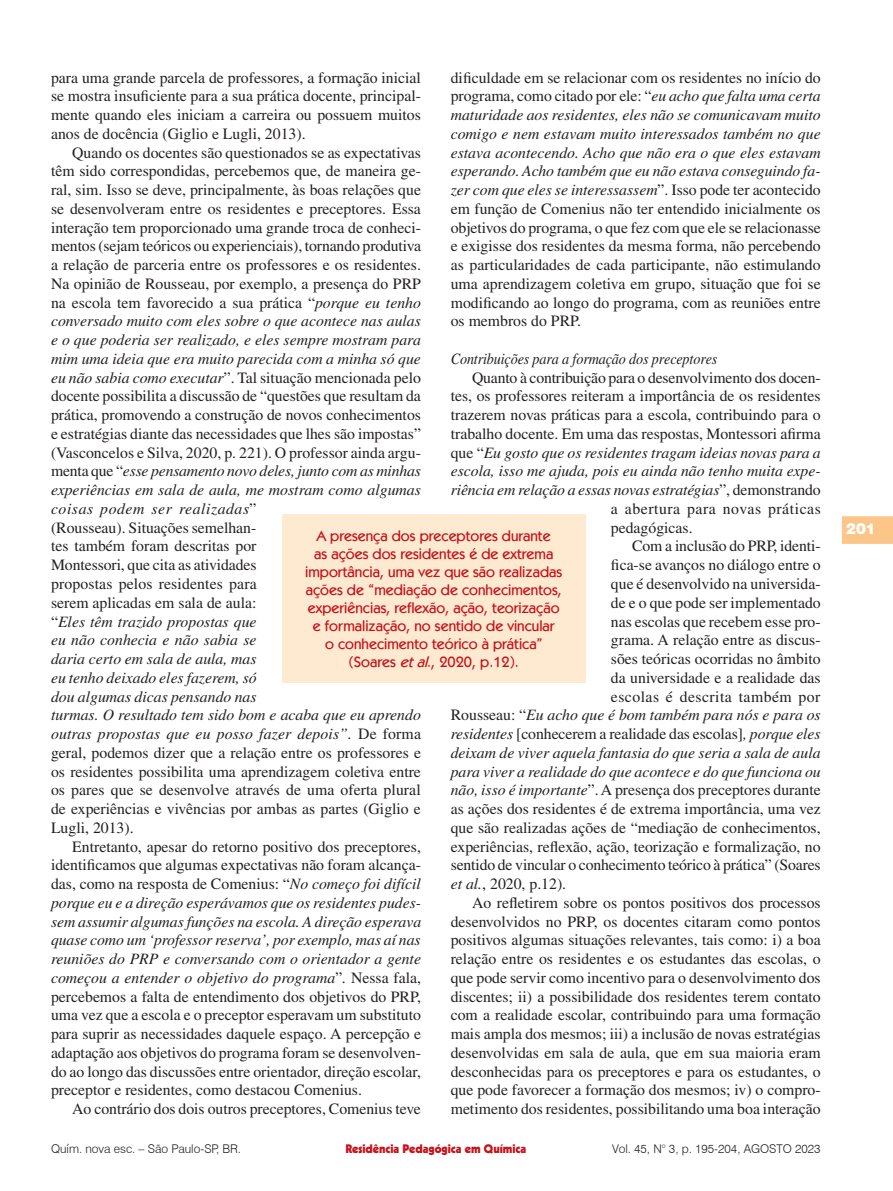
<style>
.page{position:relative;width:893px;height:1191px;background:#fff}
.page>*{position:absolute;margin:0;border:0;box-sizing:border-box;transform-origin:0 0}
.t1{font:15.75px/18.8px "Times LT Std";color:#231f20;text-align:justify}
.Sub_sub_seção{font:italic 15.75px "Times LT Std";color:#231f20}
.Sub_sub_seção-2{font:italic 15.75px "Times LT Std";color:#231f20;scale:.9 1}
.t2{font:15.75px "Times LT Std";letter-spacing:.035em;color:#231f20}
.t3{font:15.75px "Times LT Std";letter-spacing:.03em;color:#231f20}
.Olho{font:500 15px/18px "Kabel IT Cby BT";color:#c4121a;text-align:center}
.t4{font:900 15px "Swiss 721 BT";color:#fff}
.t5{font:300 12px "Swiss 721 BT";color:#231f20}
.t6{font:900 12px "Kabel LT Std";color:#c4121a}
.s1{font-style:italic}
.s2{font-style:normal}
</style>
<div class="page">
<svg style="left:842px;top:516px;width:51px;height:28px"></svg>
<div style="left:282px;top:514px;width:303px;height:169px;background:#fee9d1"></div>
<p class="t1" style="left:51px;top:68px;width:371px">para uma grande parcela de professores, a formação inicial se mostra insuficiente para a sua prática docente, principal&shy;mente quando eles iniciam a carreira ou possuem muitos anos de docência (Giglio e Lugli, 2013).</p>
<p class="t1" style="left:51px;top:143px;width:372px;text-align:left;text-indent:21px">Quando os docentes são questionados se as expectativas têm sido correspondidas, percebemos que, de maneira ge&shy;ral, sim. Isso se deve, principalmente, às boas relações que se desenvolveram entre os residentes e preceptores. Essa interação tem proporcionado uma grande troca de conheci&shy;mentos (sejam teóricos ou experienciais), tornando produtiva a relação de parceria entre os professores e os residentes.<br>Na opinião de Rousseau, por exemplo, a presença do PRP na escola tem favorecido a sua prática “<span class="s1">porque eu tenho conversado muito com eles sobre o que acontece nas aulas e o que poderia ser realizado, e eles sempre mostram para mim uma ideia que era muito parecida com a minha só que eu não sabia como executar</span>”. Tal situação mencionada pelo docente possibilita a discussão de “questões que resultam da prática, promovendo a construção de novos conhecimentos e estratégias diante das necessidades que lhes são impostas” (Vasconcelos e Silva, 2020, p. 221). O professor ainda argu&shy;menta que “<span class="s1">esse pensamento novo deles, junto com as minhas experiências em sala de aula, me mostram como algumas coisas podem ser realizadas</span>”<br>(Rousseau). Situações semelhan-<br>tes também foram descritas por<br>Montessori, que cita as atividades<br>propostas pelos residentes para<br>serem aplicadas em sala de aula:<br>“<span class="s1">Eles têm trazido propostas que<br>eu não conhecia e não sabia se<br>daria certo em sala de aula, mas<br>eu tenho deixado eles fazerem, só<br>dou algumas dicas pensando nas<br>turmas. O resultado tem sido bom e acaba que eu aprendo outras propostas que eu posso fazer depois”.</span> De forma geral, podemos dizer que a relação entre os professores e os residentes possibilita uma aprendizagem coletiva entre os pares que se desenvolve através de uma oferta plural de experiências e vivências por ambas as partes (Giglio e Lugli, 2013).</p>
<p class="t1" style="left:51px;top:837px;width:372px;text-indent:21px">Entretanto, apesar do retorno positivo dos preceptores, identificamos que algumas expectativas não foram alcança&shy;das, como na resposta de Comenius: “<span class="s1">No começo foi difícil porque eu e a direção esperávamos que os residentes pudes&shy;sem assumir algumas funções na escola. A direção esperava quase como um ‘professor reserva’, por exemplo, mas aí nas reuniões do PRP e conversando com o orientador a gente começou a entender o objetivo do programa</span>”<span class="s1">.</span> Nessa fala, percebemos a falta de entendimento dos objetivos do PRP, uma vez que a escola e o preceptor esperavam um substituto para suprir as necessidades daquele espaço. A percepção e adaptação aos objetivos do programa foram se desenvolven&shy;do ao longo das discussões entre orientador, direção escolar, preceptor e residentes, como destacou Comenius.</p>
<p class="t1" style="left:72px;top:1099px;width:350px">Ao contrário dos dois outros preceptores, Comenius teve</p>
<p class="t1" style="left:451px;top:68px;width:372px">dificuldade em se relacionar com os residentes no início do programa, como citado por ele: “<span class="s1">eu acho que falta uma certa maturidade aos residentes, eles não se comunicavam muito comigo e nem estavam muito interessados também no que estava acontecendo. Acho que não era o que eles estavam esperando. Acho também que eu não estava conseguindo fa&shy;zer com que eles se interessassem</span>”. Isso pode ter acontecido em função de Comenius não ter entendido inicialmente os objetivos do programa, o que fez com que ele se relacionasse e exigisse dos residentes da mesma forma, não percebendo as particularidades de cada participante, não estimulando uma aprendizagem coletiva em grupo, situação que foi se modificando ao longo do programa, com as reuniões entre os membros do PRP.</p>
<p class="Sub_sub_seção-2" style="left:451px;top:350px;width:298px">Contribuições para a formação dos preceptores</p>
<p class="t1" style="left:472px;top:368px;width:350px">Quanto à contribuição para o desenvolvimento dos docen-</p>
<p class="t1" style="left:451px;top:387px;width:371px">tes, os professores reiteram a importância de os residentes</p>
<p class="t1" style="left:451px;top:405px;width:371px">trazerem novas práticas para a escola, contribuindo para o</p>
<p class="t1" style="left:451px;top:424px;width:371px">trabalho docente. Em uma das respostas, Montessori afirma</p>
<p class="Sub_sub_seção" style="left:451px;top:444px;width:371px"><span class="s2">que “</span>Eu gosto que os residentes tragam ideias novas para a</p>
<p class="Sub_sub_seção" style="left:451px;top:462px;width:371px">escola, isso me ajuda, pois eu ainda não tenho muita expe-</p>
<p class="Sub_sub_seção" style="left:451px;top:481px;width:371px">riência em relação a essas novas estratégias<span class="s2">”, demonstrando</span></p>
<p class="t2" style="left:611px;top:500px;width:211px">a abertura para novas práticas</p>
<p class="t1" style="left:611px;top:518px;width:83px">pedagógicas.</p>
<p class="t1" style="left:632px;top:537px;width:190px">Com a inclusão do PRP, identi-</p>
<p class="t1" style="left:611px;top:555px;width:211px">fica-se avanços no diálogo entre o</p>
<p class="t1" style="left:611px;top:574px;width:211px">que é desenvolvido na universida-</p>
<p class="t1" style="left:611px;top:593px;width:211px">de e o que pode ser implementado</p>
<p class="t1" style="left:611px;top:612px;width:211px">nas escolas que recebem esse pro-</p>
<p class="t1" style="left:611px;top:630px;width:211px">grama. A relação entre as discus-</p>
<p class="t1" style="left:611px;top:649px;width:211px">sões teóricas ocorridas no âmbito</p>
<p class="t1" style="left:611px;top:668px;width:211px">da universidade e a realidade das</p>
<p class="t3" style="left:611px;top:687px;width:211px">escolas é descrita também por</p>
<p class="Sub_sub_seção" style="left:451px;top:706px;width:371px"><span class="s2">Rousseau: “</span>Eu acho que é bom também para nós e para os</p>
<p class="t1" style="left:451px;top:724px;width:371px"><span class="s1">residentes</span> [conhecerem a realidade das escolas]<span class="s1">, porque eles</span></p>
<p class="Sub_sub_seção" style="left:451px;top:744px;width:371px">deixam de viver aquela fantasia do que seria a sala de aula</p>
<p class="Sub_sub_seção" style="left:451px;top:762px;width:372px">para viver a realidade do que acontece e do que funciona ou</p>
<p class="t1" style="left:451px;top:780px;width:371px"><span class="s1">não, isso é importante</span>”. A presença dos preceptores durante</p>
<p class="t1" style="left:451px;top:799px;width:371px">as ações dos residentes é de extrema importância, uma vez</p>
<p class="t1" style="left:451px;top:818px;width:371px">que são realizadas ações de “mediação de conhecimentos,</p>
<p class="t1" style="left:451px;top:837px;width:371px">experiências, reflexão, ação, teorização e formalização, no</p>
<p class="t1" style="left:451px;top:855px;width:371px">sentido de vincular o conhecimento teórico à prática” (Soares</p>
<p class="t1" style="left:451px;top:874px;width:117px"><span class="s1">et al.</span>, 2020, p.12).</p>
<p class="t1" style="left:451px;top:893px;width:371px;text-indent:21px">Ao refletirem sobre os pontos positivos dos processos desenvolvidos no PRP, os docentes citaram como pontos positivos algumas situações relevantes, tais como: i) a boa relação entre os residentes e os estudantes das escolas, o que pode servir como incentivo para o desenvolvimento dos discentes; ii) a possibilidade dos residentes terem contato com a realidade escolar, contribuindo para uma formação mais ampla dos mesmos; iii) a inclusão de novas estratégias desenvolvidas em sala de aula, que em sua maioria eram desconhecidas para os preceptores e para os estudantes, o que pode favorecer a formação dos mesmos; iv) o compro&shy;metimento dos residentes, possibilitando uma boa interação</p>
<p class="Olho" style="left:305px;top:526px;width:258px">A presença dos preceptores durante<br>as ações dos residentes é de extrema importância, uma vez que são realizadas ações de “mediação de conhecimentos, experiências, reflexão, ação, teorização e formalização, no sentido de vincular<br>o conhecimento teórico à prática” (Soares <span class="s1">etal</span>., 2020, p.12).</p>
<p class="t6" style="left:345px;top:1141px;width:182px">Residência Pedagógica em Química</p>
<p class="t5" style="left:51px;top:1141px;width:192px">Quím. nova esc. – São Paulo-SP, BR.</p>
<p class="t5" style="left:612px;top:1141px;width:210px">Vol. 45, N° 3, p. 195-204, AGOSTO 2023</p>
<p class="t4" style="left:846px;top:519px;width:31px">201</p>
</div>
